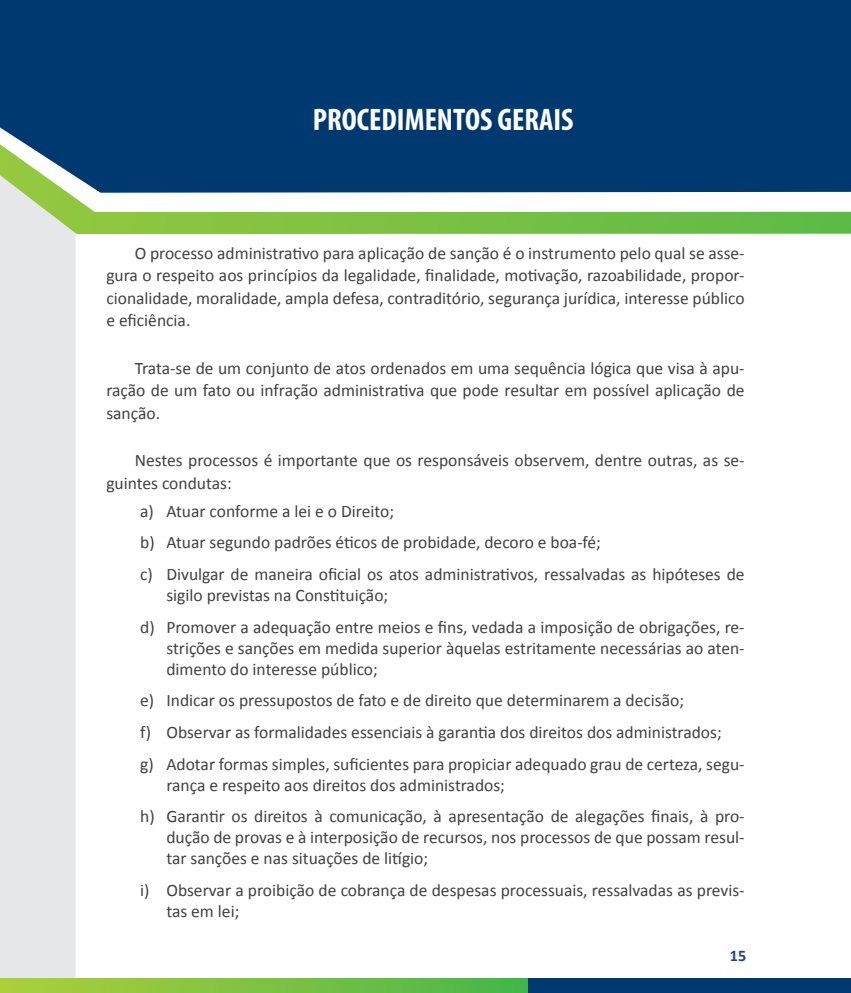
<style>
.page{position:relative;width:851px;height:993px;background:#fff}
.page>*{position:absolute;margin:0;border:0;box-sizing:border-box;transform-origin:0 0}
.t1{font:700 condensed 31.25px "Myriad Pro";color:#fff}
.t2{font:17.5px/22.5px "Calibri";color:#414042}
.t3{font:700 16.25px "Calibri";color:#25408f}
</style>
<div class="page">
<div style="left:0;top:234px;width:76px;height:744px;background:#e6e7e8"></div>
<svg style="left:1px;top:978px;width:527px;height:14px;background:#7ac242"></svg>
<div style="left:528px;top:978px;width:322px;height:14px;background:#003870"></div>
<svg style="left:0;top:212px;width:850px;height:22px;background:#80c351"></svg>
<svg style="left:0;top:193px;width:850px;height:19px"></svg>
<svg style="left:0;top:0;width:850px;height:193px;background:#28597d"></svg>
<div style="left:98px;top:0;width:752px;height:191px;background:#003870"></div>
<svg style="left:0;top:0;width:1px;height:14px"></svg>
<svg style="left:0;top:978px;width:1px;height:14px"></svg>
<h1 class="t1" style="left:313px;top:100px;width:262px">PROCEDIMENTOS GERAIS</h1>
<p class="t2" style="left:106px;top:242px;width:639px;text-align:justify;text-indent:28px">O processo administrativo para aplicação de sanção é o instrumento pelo qual se asse&shy;gura o respeito aos princípios da legalidade, finalidade, motivação, razoabilidade, propor&shy;cionalidade, moralidade, ampla defesa, contraditório, segurança jurídica, interesse público e eficiência.</p>
<p class="t2" style="left:106px;top:356px;width:639px;text-align:justify;text-indent:28px">Trata-se de um conjunto de atos ordenados em uma sequência lógica que visa à apu&shy;ração de um fato ou infração administrativa que pode resultar em possível aplicação de sanção.</p>
<p class="t2" style="left:106px;top:449px;width:639px;text-indent:28px">Nestes processos é importante que os responsáveis observem, dentre outras, as se&shy;guintes condutas:</p>
<p class="t2" style="left:140px;top:495px;width:606px;line-height:31.6px">a) Atuar conforme a lei e o Direito;<br>b) Atuar segundo padrões éticos de probidade, decoro e boa-fé;<br>c) Divulgar de maneira oficial os atos administrativos, ressalvadas as hipóteses de</p>
<p class="t2" style="left:140px;top:579px;width:606px;line-height:31.6px;text-indent:26px">sigilo previstas na Constituição;<br>d) Promover a adequação entre meios e fins, vedada a imposição de obrigações, re-</p>
<p class="t2" style="left:166px;top:637px;width:579px;line-height:21px">strições e sanções em medida superior àquelas estritamente necessárias ao aten&shy;dimento do interesse público;</p>
<p class="t2" style="left:140px;top:684px;width:606px;line-height:31.6px">e) Indicar os pressupostos de fato e de direito que determinarem a decisão;<br>f) Observar as formalidades essenciais à garantia dos direitos dos administrados;<br>g) Adotar formas simples, suficientes para propiciar adequado grau de certeza, segu-</p>
<p class="t2" style="left:140px;top:768px;width:606px;line-height:31.6px;text-indent:26px">rança e respeito aos direitos dos administrados;<br>h) Garantir os direitos à comunicação, à apresentação de alegações finais, à pro-</p>
<p class="t2" style="left:166px;top:826px;width:579px;line-height:21px">dução de provas e à interposição de recursos, nos processos de que possam resul&shy;tar sanções e nas situações de litígio;</p>
<p class="t2" style="left:166px;top:879px;width:579px;line-height:21px;text-indent:-26px">i) Observar a proibição de cobrança de despesas processuais, ressalvadas as previs&shy;tas em lei;</p>
<p class="t3" style="left:729px;top:944px;width:18px">15</p>
</div>
